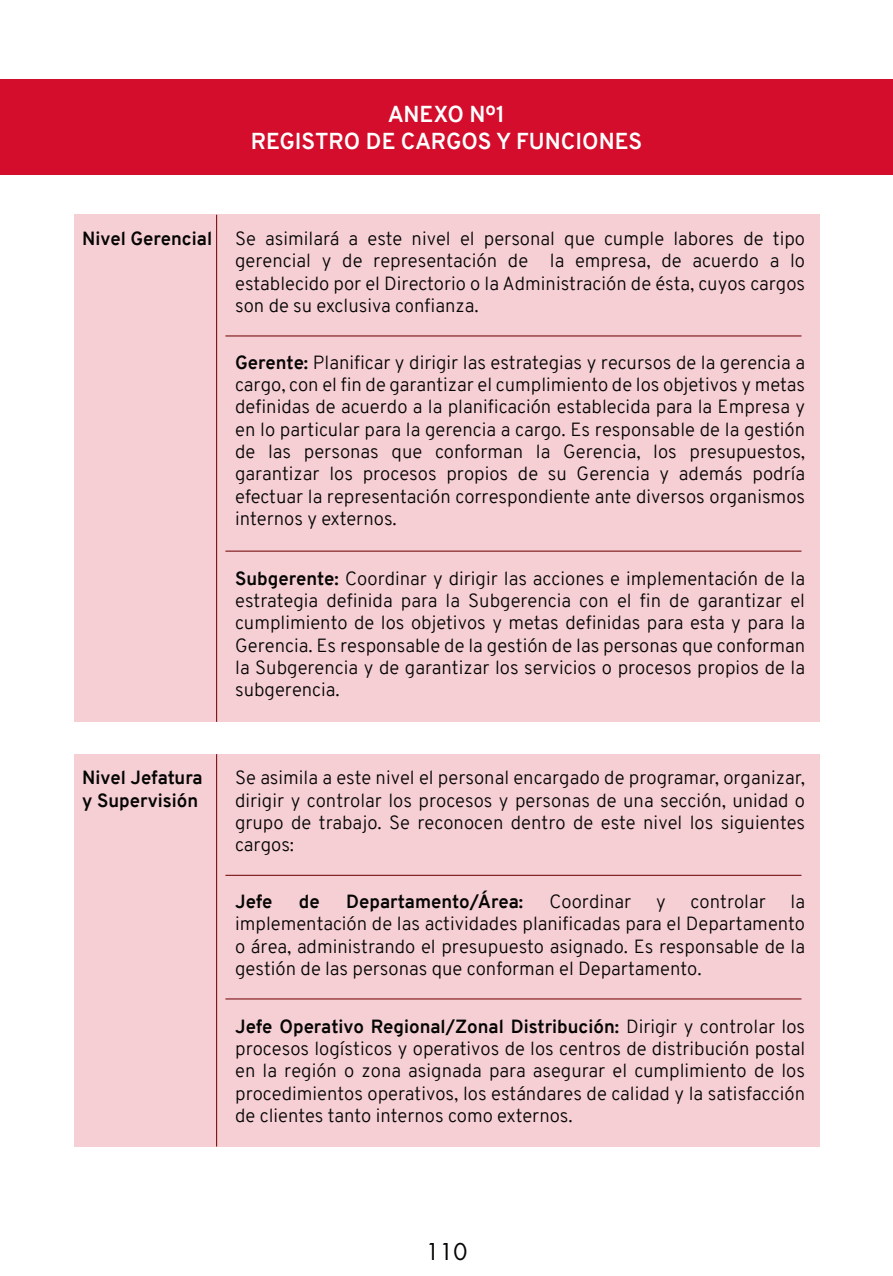
<style>
.page{position:relative;width:893px;height:1276px;background:#fff}
.page>*{position:absolute;margin:0;border:0;box-sizing:border-box;transform-origin:0 0}
.t1{font:700 22.5px/27px "Overpass";color:#fff;text-align:center}
.t2{font:22.5px "Futura Std";color:#050504}
.t3{font:300 18.68px/22.3px "Overpass";color:#050504;text-align:justify}
.t4{font:700 18.68px/22.3px "Overpass";color:#050504}
.s1{font-weight:700}
</style>
<div class="page">
<div style="left:74px;top:215px;width:745px;height:507px;background:#f6cfd5"></div>
<div style="left:74px;top:754px;width:745px;height:392px;background:#f6cfd5"></div>
<div style="left:0;top:80px;width:893px;height:95px;background:#d30d2b"></div>
<hr style="left:216px;top:215px;width:1px;height:507px;background:#7b1415">
<hr style="left:225px;top:335px;width:576px;height:1px;background:#7b1415">
<hr style="left:225px;top:550px;width:576px;height:2px;background:#7b1415">
<hr style="left:216px;top:754px;width:1px;height:392px;background:#7b1415">
<hr style="left:225px;top:874px;width:576px;height:2px;background:#7b1415">
<hr style="left:225px;top:998px;width:576px;height:1px;background:#7b1415">
<p class="t1" style="left:251px;top:101px;width:393px">ANEXO Nº1<br>REGISTRO DE CARGOS Y FUNCIONES</p>
<p class="t3" style="left:235px;top:227px;width:571px;text-indent:-153px"><span class="s1">Nivel Gerencial</span> Se asimilará a este nivel el personal que cumple labores de tipo gerencial y de representación de la empresa, de acuerdo a lo establecido por el Directorio o la Administración de ésta, cuyos cargos son de su exclusiva confianza.</p>
<p class="t3" style="left:235px;top:351px;width:571px"><span class="s1">Gerente:</span> Planificar y dirigir las estrategias y recursos de la gerencia a cargo, con el fin de garantizar el cumplimiento de los objetivos y metas definidas de acuerdo a la planificación establecida para la Empresa y en lo particular para la gerencia a cargo. Es responsable de la gestión de las personas que conforman la Gerencia, los presupuestos, garantizar los procesos propios de su Gerencia y además podría efectuar la representación correspondiente ante diversos organismos internos y externos.</p>
<p class="t3" style="left:235px;top:567px;width:571px"><span class="s1">Subgerente:</span> Coordinar y dirigir las acciones e implementación de la estrategia definida para la Subgerencia con el fin de garantizar el cumplimiento de los objetivos y metas definidas para esta y para la Gerencia. Es responsable de la gestión de las personas que conforman la Subgerencia y de garantizar los servicios o procesos propios de la subgerencia.</p>
<p class="t4" style="left:82px;top:767px;width:122px">Nivel Jefatura y Supervisión</p>
<p class="t3" style="left:235px;top:767px;width:571px">Se asimila a este nivel el personal encargado de programar, organizar, dirigir y controlar los procesos y personas de una sección, unidad o grupo de trabajo. Se reconocen dentro de este nivel los siguientes cargos:</p>
<p class="t4" style="left:235px;top:890px;width:39px">Jefe</p>
<p class="t4" style="left:299px;top:890px;width:22px">de</p>
<p class="t4" style="left:346px;top:890px;width:179px">Departamento/Área:</p>
<p class="t3" style="left:550px;top:890px;width:83px">Coordinar</p>
<p class="t3" style="left:656px;top:890px;width:11px">y</p>
<p class="t3" style="left:691px;top:890px;width:77px">controlar</p>
<p class="t3" style="left:235px;top:890px;width:571px;text-indent:555px">la implementación de las actividades planificadas para el Departamento o área, administrando el presupuesto asignado. Es responsable de la gestión de las personas que conforman el Departamento.</p>
<p class="t3" style="left:235px;top:1015px;width:571px"><span class="s1">Jefe Operativo Regional/Zonal Distribución:</span> Dirigir y controlar los procesos logísticos y operativos de los centros de distribución postal en la región o zona asignada para asegurar el cumplimiento de los procedimientos operativos, los estándares de calidad y la satisfacción de clientes tanto internos como externos.</p>
<p class="t2" style="left:426px;top:1237px;width:43px">110</p>
</div>
